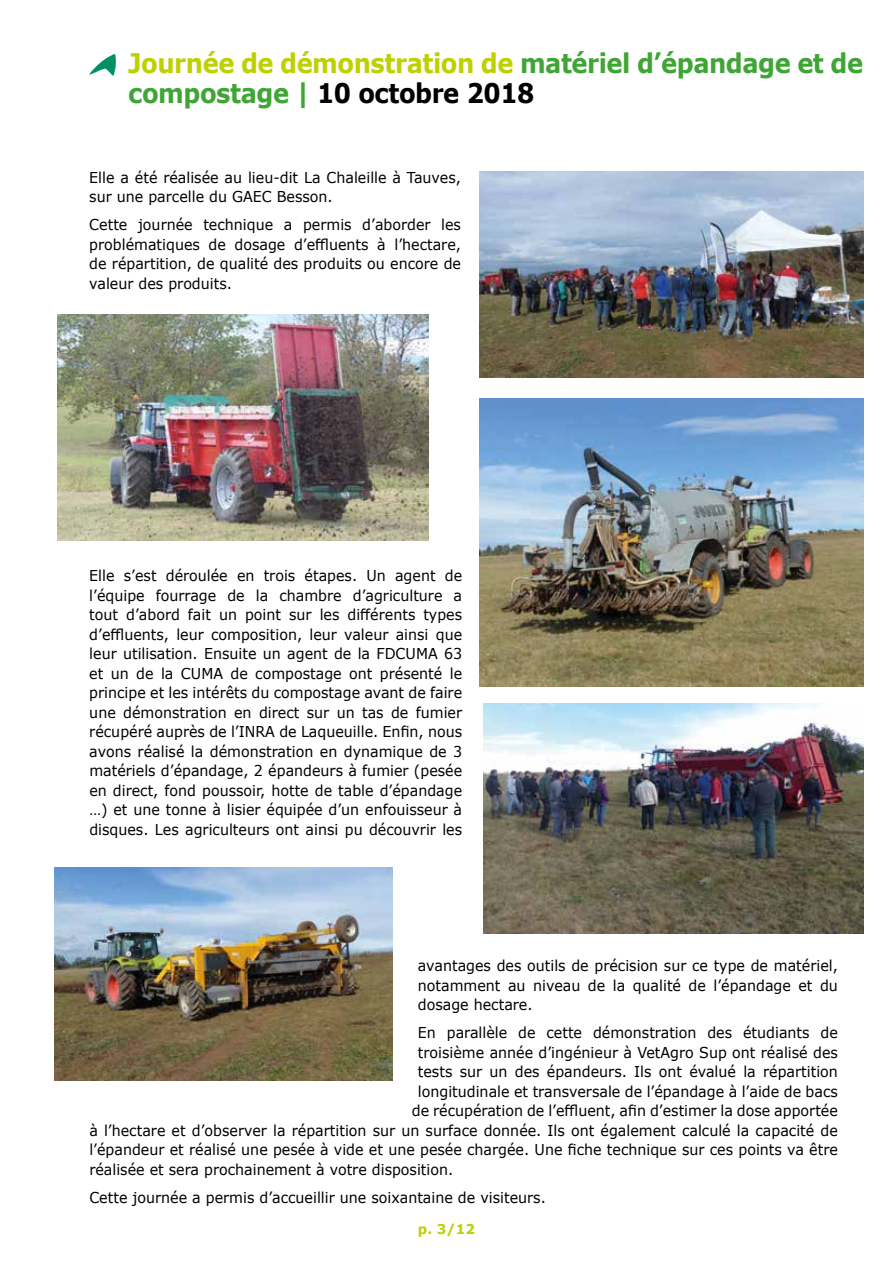
<style>
.page{position:relative;width:893px;height:1263px;background:#fff}
.page>*{position:absolute;margin:0;border:0;box-sizing:border-box;transform-origin:0 0}
.t1{font:700 27px/30px "Verdana";letter-spacing:-.02em;color:#3fa535;scale:.9 1}
.t2{font:15px/19.5px "Verdana";color:#000;text-align:justify;scale:.95 1}
.t3{font:700 13.5px "Verdana";color:#bed000}
.s1{color:#bed000}
.s2{color:#000}
</style>
<div class="page">
<svg style="left:89px;top:54px;width:27px;height:22px"></svg>
<img style="left:57px;top:314px;width:371px;height:226px">
<img style="left:55px;top:867px;width:338px;height:213px">
<img style="left:479px;top:171px;width:384px;height:207px">
<img style="left:479px;top:398px;width:384px;height:288px">
<img style="left:483px;top:703px;width:380px;height:231px">
<h1 class="t1" style="left:128px;top:48px;width:818px"><span class="s1">Journée de démonstration de</span> matériel d’épandage et de compostage | <span class="s2">10 octobre 2018</span></h1>
<p class="t2" style="left:89px;top:167px;width:393px">Elle a été réalisée au lieu-dit La Chaleille à Tauves, sur une parcelle du GAEC Besson.</p>
<p class="t2" style="left:89px;top:215px;width:393px">Cette journée technique a permis d’aborder les problématiques de dosage d’effluents à l’hectare, de répartition, de qualité des produits ou encore de valeur des produits.</p>
<p class="t2" style="left:89px;top:566px;width:394px">Elle s’est déroulée en trois étapes. Un agent de l’équipe fourrage de la chambre d’agriculture a tout d’abord fait un point sur les différents types d’effluents, leur composition, leur valeur ainsi que leur utilisation. Ensuite un agent de la FDCUMA 63 et un de la CUMA de compostage ont présenté le principe et les intérêts du compostage avant de faire une démonstration en direct sur un tas de fumier récupéré auprès de l’INRA de Laqueuille. Enfin, nous avons réalisé la démonstration en dynamique de 3 matériels d’épandage, 2 épandeurs à fumier (pesée en direct, fond poussoir, hotte de table d’épandage …) et une tonne à lisier équipée d’un enfouisseur à disques. Les agriculteurs ont ainsi pu découvrir les</p>
<p class="t2" style="left:418px;top:956px;width:444px">avantages des outils de précision sur ce type de matériel, notamment au niveau de la qualité de l’épandage et du dosage hectare.</p>
<p class="t2" style="left:418px;top:1023px;width:444px">En parallèle de cette démonstration des étudiants de</p>
<p class="t2" style="left:418px;top:1042px;width:444px">troisième année d’ingénieur à VetAgro Sup ont réalisé des</p>
<p class="t2" style="left:418px;top:1062px;width:444px">tests sur un des épandeurs. Ils ont évalué la répartition</p>
<p class="t2" style="left:418px;top:1081px;width:444px">longitudinale et transversale de l’épandage à l’aide de bacs</p>
<p class="t2" style="left:412px;top:1101px;width:450px">de récupération de l’effluent, afin d’estimer la dose apportée</p>
<p class="t2" style="left:89px;top:1120px;width:789px">à l’hectare et d’observer la répartition sur un surface donnée. Ils ont également calculé la capacité de</p>
<p class="t2" style="left:89px;top:1140px;width:789px">l’épandeur et réalisé une pesée à vide et une pesée chargée. Une fiche technique sur ces points va être</p>
<p class="t2" style="left:89px;top:1159px;width:385px">réalisée et sera prochainement à votre disposition.</p>
<p class="t2" style="left:89px;top:1187px;width:482px">Cette journée a permis d’accueillir une soixantaine de visiteurs.</p>
<p class="t3" style="left:418px;top:1220px;width:59px">p. 3/12</p>
</div>
